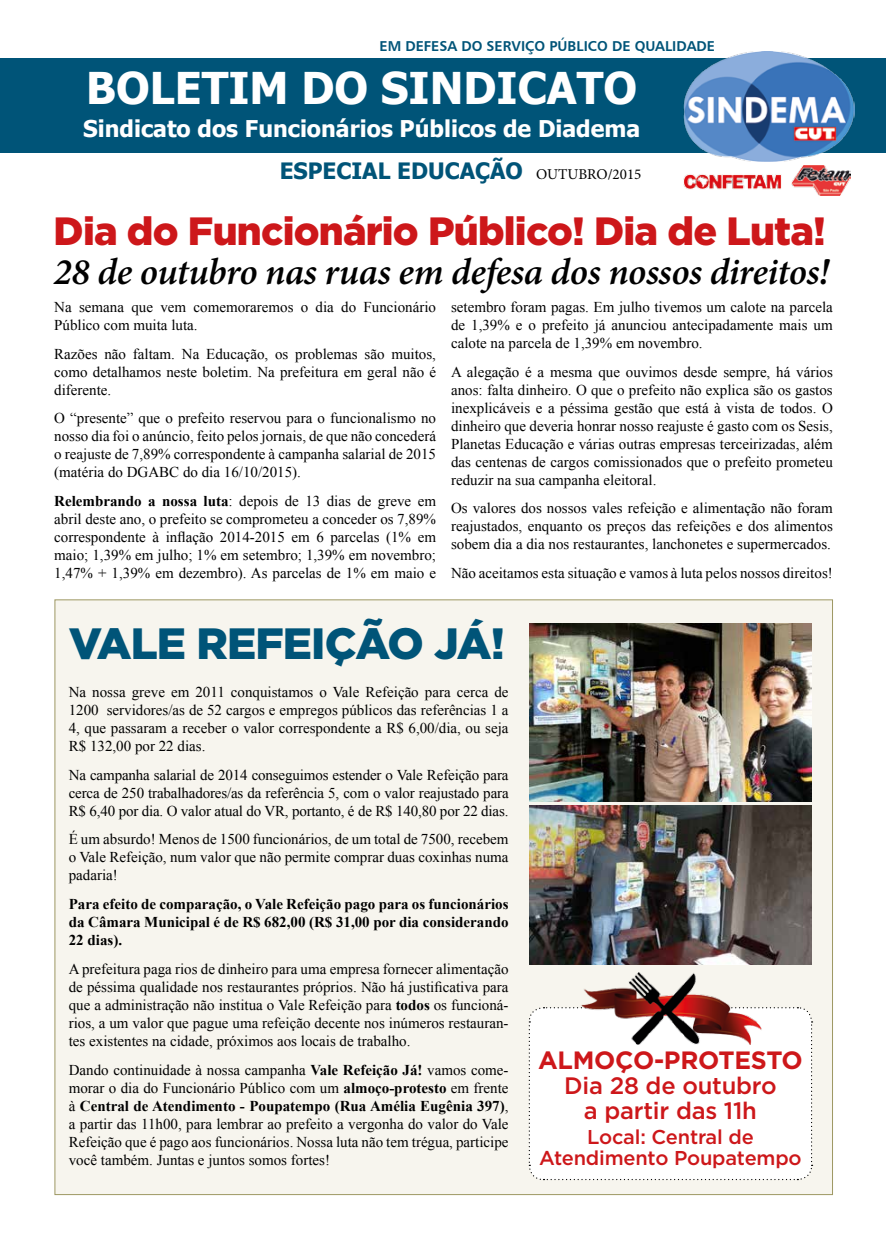
<style>
.page{position:relative;width:886px;height:1241px;background:#fff}
.page>*{position:absolute;margin:0;border:0;box-sizing:border-box;transform-origin:0 0}
.t1{font:700 43.75px "Tahoma";color:#fff}
.t2{font:900 43.75px "Gotham";letter-spacing:-.02em;color:#005478}
.t3{font:900 39.38px "Gotham";letter-spacing:-.02em;color:#cd171a}
.t4{font:italic 600 37.5px "Minion Pro";letter-spacing:-.01em;color:#000}
.t5{font:700 25px "Gotham";letter-spacing:-.01em;color:#cd171a}
.t6{font:500 23.75px/25px "Gotham";letter-spacing:-.01em;color:#cd171a;text-align:center}
.t7{font:700 23px "Tahoma";color:#fff}
.t8{font:700 22.5px "Tahoma";color:#005478}
.t9{font:500 20px/21.2px "Gotham";letter-spacing:-.01em;color:#cd171a;text-align:center}
.t10{font:15px/18px "Times New Roman";color:#000;text-align:justify}
.t11{font:700 15px/18px "Times New Roman";color:#000;text-align:justify}
.t12{font:14.25px "Humanist 777 BT Bold B";color:#005478}
.s1{font-family:"Minion Pro";font-weight:400;font-size:15px;color:#000}
.s2{font-weight:700}
</style>
<div class="page">
<div style="left:55px;top:599px;width:778px;height:595px;background:#f7f5ee;border:1px solid #9e9863"></div>
<div style="left:528px;top:1007px;width:285px;height:173px;background:#fff"></div>
<div style="left:0;top:57px;width:886px;height:95px;background:#005478"></div>
<img style="left:683px;top:51px;width:171px;height:110px">
<img style="left:683px;top:174px;width:99px;height:15px">
<img style="left:791px;top:165px;width:60px;height:31px">
<img style="left:529px;top:624px;width:282px;height:177px">
<img style="left:529px;top:805px;width:282px;height:159px">
<img style="left:552px;top:972px;width:216px;height:71px">
<p class="t12" style="left:379px;top:37px;width:337px">EM DEFESA DO SERVIÇO PÚBLICO DE QUALIDADE</p>
<h1 class="t1" style="left:86px;top:57px;width:552px">BOLETIM DO SINDICATO</h1>
<h3 class="t7" style="left:83px;top:113px;width:558px">Sindicato dos Funcionários Públicos de Diadema</h3>
<h3 class="t8" style="left:280px;top:154px;width:363px">ESPECIAL EDUCAÇÃO <span class="s1">OUTUBRO/2015</span></h3>
<h2 class="t3" style="left:54px;top:204px;width:774px">Dia do Funcionário Público! Dia de Luta!</h2>
<h3 class="t4" style="left:54px;top:245px;width:777px">28 de outubro nas ruas em defesa dos nossos direitos!</h3>
<p class="t10" style="left:54px;top:297px;width:383px">Na semana que vem comemoraremos o dia do Funcionário<br>Público com muita luta.</p>
<p class="t10" style="left:54px;top:344px;width:383px">Razões não faltam. Na Educação, os problemas são muitos, como detalhamos neste boletim. Na prefeitura em geral não é diferente.</p>
<p class="t10" style="left:54px;top:409px;width:383px">O “presente” que o prefeito reservou para o funcionalismo no nosso dia foi o anúncio, feito pelos jornais, de que não concederá o reajuste de 7,89% correspondente à campanha salarial de 2015 (matéria do DGABC do dia 16/10/2015).</p>
<p class="t10" style="left:54px;top:491px;width:383px"><span class="s2">Relembrando a nossa luta</span>: depois de 13 dias de greve em abril deste ano, o prefeito se comprometeu a conceder os 7,89% correspondente à inflação 2014-2015 em 6 parcelas (1% em maio; 1,39% em julho; 1% em setembro; 1,39% em novembro; 1,47% + 1,39% em dezembro). As parcelas de 1% em maio e</p>
<p class="t10" style="left:451px;top:297px;width:383px">setembro foram pagas. Em julho tivemos um calote na parcela de 1,39% e o prefeito já anunciou antecipadamente mais um calote na parcela de 1,39% em novembro.</p>
<p class="t10" style="left:451px;top:362px;width:383px">A alegação é a mesma que ouvimos desde sempre, há vários anos: falta dinheiro. O que o prefeito não explica são os gastos inexplicáveis e a péssima gestão que está à vista de todos. O dinheiro que deveria honrar nosso reajuste é gasto com os Sesis, Planetas Educação e várias outras empresas terceirizadas, além das centenas de cargos comissionados que o prefeito prometeu reduzir na sua campanha eleitoral.</p>
<p class="t10" style="left:451px;top:499px;width:383px">Os valores dos nossos vales refeição e alimentação não foram reajustados, enquanto os preços das refeições e dos alimentos sobem dia a dia nos restaurantes, lanchonetes e supermercados.</p>
<p class="t10" style="left:451px;top:563px;width:383px">Não aceitamos esta situação e vamos à luta pelos nossos direitos!</p>
<h1 class="t2" style="left:69px;top:613px;width:438px">VALE REFEIÇÃO JÁ!</h1>
<p class="t10" style="left:69px;top:682px;width:441px">Na nossa greve em 2011 conquistamos o Vale Refeição para cerca de 1200 servidores/as de 52 cargos e empregos públicos das referências 1 a 4, que passaram a receber o valor correspondente a R$ 6,00/dia, ou seja R$ 132,00 por 22 dias.</p>
<p class="t10" style="left:69px;top:765px;width:441px">Na campanha salarial de 2014 conseguimos estender o Vale Refeição para cerca de 250 trabalhadores/as da referência 5, com o valor reajustado para R$ 6,40 por dia. O valor atual do VR, portanto, é de R$ 140,80 por 22 dias.</p>
<p class="t10" style="left:69px;top:830px;width:441px">É um absurdo! Menos de 1500 funcionários, de um total de 7500, recebem o Vale Refeição, num valor que não permite comprar duas coxinhas numa padaria!</p>
<p class="t11" style="left:69px;top:894px;width:441px">Para efeito de comparação, o Vale Refeição pago para os funcionários da Câmara Municipal é de R$ 682,00 (R$ 31,00 por dia considerando 22 dias).</p>
<p class="t10" style="left:69px;top:959px;width:441px">A prefeitura paga rios de dinheiro para uma empresa fornecer alimentação de péssima qualidade nos restaurantes próprios. Não há justificativa para que a administração não institua o Vale Refeição para <span class="s2">todos</span> os funcioná&shy;rios, a um valor que pague uma refeição decente nos inúmeros restauran&shy;tes existentes na cidade, próximos aos locais de trabalho.</p>
<p class="t10" style="left:69px;top:1060px;width:441px">Dando continuidade à nossa campanha <span class="s2">Vale Refeição Já!</span> vamos come&shy;morar o dia do Funcionário Público com um <span class="s2">almoço-protesto</span> em frente à <span class="s2">Central de Atendimento - Poupatempo (Rua Amélia Eugênia 397)</span>, a partir das 11h00, para lembrar ao prefeito a vergonha do valor do Vale Refeição que é pago aos funcionários. Nossa luta não tem trégua, participe você também. Juntas e juntos somos fortes!</p>
<h3 class="t5" style="left:538px;top:1043px;width:266px">ALMOÇO-PROTESTO</h3>
<h3 class="t6" style="left:564px;top:1072px;width:214px">Dia 28 de outubro a partir das 11h</h3>
<h3 class="t9" style="left:539px;top:1125px;width:264px">Local: Central de<br>Atendimento Poupatempo</h3>
</div>
